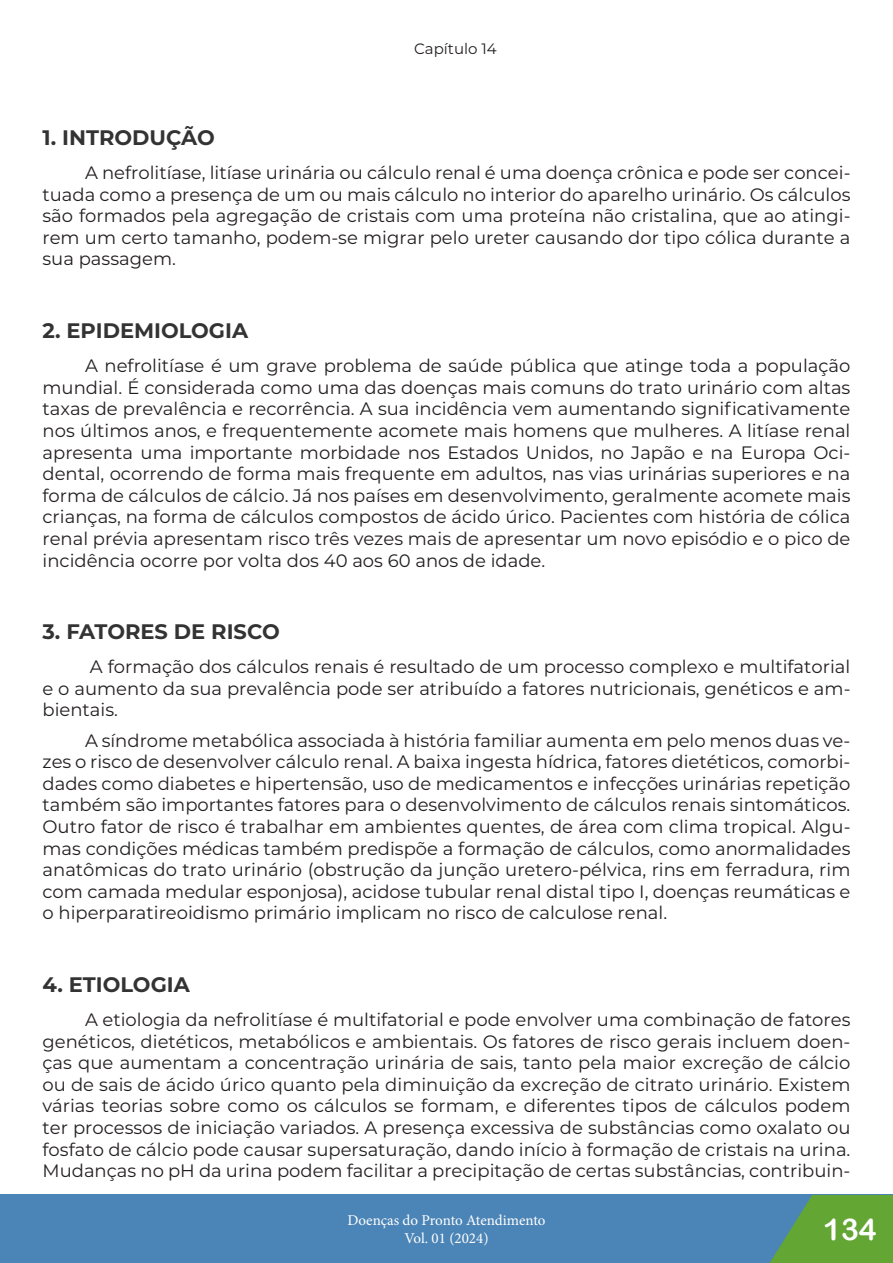
<style>
.page{position:relative;width:893px;height:1263px;background:#fff}
.page>*{position:absolute;margin:0;border:0;box-sizing:border-box;transform-origin:0 0}
.t1{font:30px "Arial Rounded MT Bold";color:#fff}
.t2{font:700 21px "Montserrat";color:#333}
.t3{font:18px/21.6px "Montserrat";color:#231f20;text-align:justify}
.t4{font:15px/18px "Minion Pro";letter-spacing:-.005em;color:#fff;text-align:center}
.t5{font:15px "Montserrat";color:#231f20}
</style>
<div class="page">
<div style="left:0;top:1195px;width:893px;height:68px;background:#4b84b6"></div>
<svg style="left:770px;top:1195px;width:123px;height:68px"></svg>
<p class="t5" style="left:414px;top:38px;width:84px">Capítulo 14</p>
<p class="t2" style="left:43px;top:122px;width:174px">1. INTRODUÇÃO</p>
<p class="t3" style="left:43px;top:161px;width:809px;text-indent:43px">A nefrolitíase, litíase urinária ou cálculo renal é uma doença crônica e pode ser concei&shy;tuada como a presença de um ou mais cálculo no interior do aparelho urinário. Os cálculos são formados pela agregação de cristais com uma proteína não cristalina, que ao atingi&shy;rem um certo tamanho, podem-se migrar pelo ureter causando dor tipo cólica durante a sua passagem.</p>
<p class="t2" style="left:43px;top:315px;width:207px">2. EPIDEMIOLOGIA</p>
<p class="t3" style="left:43px;top:354px;width:809px;text-indent:43px">A nefrolitíase é um grave problema de saúde pública que atinge toda a população mundial. É considerada como uma das doenças mais comuns do trato urinário com altas taxas de prevalência e recorrência. A sua incidência vem aumentando significativamente nos últimos anos, e frequentemente acomete mais homens que mulheres. A litíase renal apresenta uma importante morbidade nos Estados Unidos, no Japão e na Europa Oci&shy;dental, ocorrendo de forma mais frequente em adultos, nas vias urinárias superiores e na forma de cálculos de cálcio. Já nos países em desenvolvimento, geralmente acomete mais crianças, na forma de cálculos compostos de ácido úrico. Pacientes com história de cólica renal prévia apresentam risco três vezes mais de apresentar um novo episódio e o pico de incidência ocorre por volta dos 40 aos 60 anos de idade.</p>
<p class="t2" style="left:43px;top:616px;width:239px">3. FATORES DE RISCO</p>
<p class="t3" style="left:43px;top:655px;width:809px;text-indent:47px">A formação dos cálculos renais é resultado de um processo complexo e multifatorial e o aumento da sua prevalência pode ser atribuído a fatores nutricionais, genéticos e am&shy;bientais.</p>
<p class="t3" style="left:43px;top:729px;width:809px;text-indent:43px">A síndrome metabólica associada à história familiar aumenta em pelo menos duas ve&shy;zes o risco de desenvolver cálculo renal. A baixa ingesta hídrica, fatores dietéticos, comorbi&shy;dades como diabetes e hipertensão, uso de medicamentos e infecções urinárias repetição também são importantes fatores para o desenvolvimento de cálculos renais sintomáticos.<br>Outro fator de risco é trabalhar em ambientes quentes, de área com clima tropical. Algu&shy;mas condições médicas também predispõe a formação de cálculos, como anormalidades anatômicas do trato urinário (obstrução da junção uretero-pélvica, rins em ferradura, rim com camada medular esponjosa), acidose tubular renal distal tipo I, doenças reumáticas e o hiperparatireoidismo primário implicam no risco de calculose renal.</p>
<p class="t2" style="left:43px;top:969px;width:149px">4. ETIOLOGIA</p>
<p class="t3" style="left:43px;top:1008px;width:809px;text-indent:43px">A etiologia da nefrolitíase é multifatorial e pode envolver uma combinação de fatores genéticos, dietéticos, metabólicos e ambientais. Os fatores de risco gerais incluem doen&shy;ças que aumentam a concentração urinária de sais, tanto pela maior excreção de cálcio ou de sais de ácido úrico quanto pela diminuição da excreção de citrato urinário. Existem várias teorias sobre como os cálculos se formam, e diferentes tipos de cálculos podem ter processos de iniciação variados. A presença excessiva de substâncias como oxalato ou fosfato de cálcio pode causar supersaturação, dando início à formação de cristais na urina.<br>Mudanças no pH da urina podem facilitar a precipitação de certas substâncias, contribuin-</p>
<p class="t4" style="left:347px;top:1212px;width:200px">Doenças do Pronto Atendimento<br>Vol. 01 (2024)</p>
<h1 class="t1" style="left:823px;top:1211px;width:55px">134</h1>
</div>
